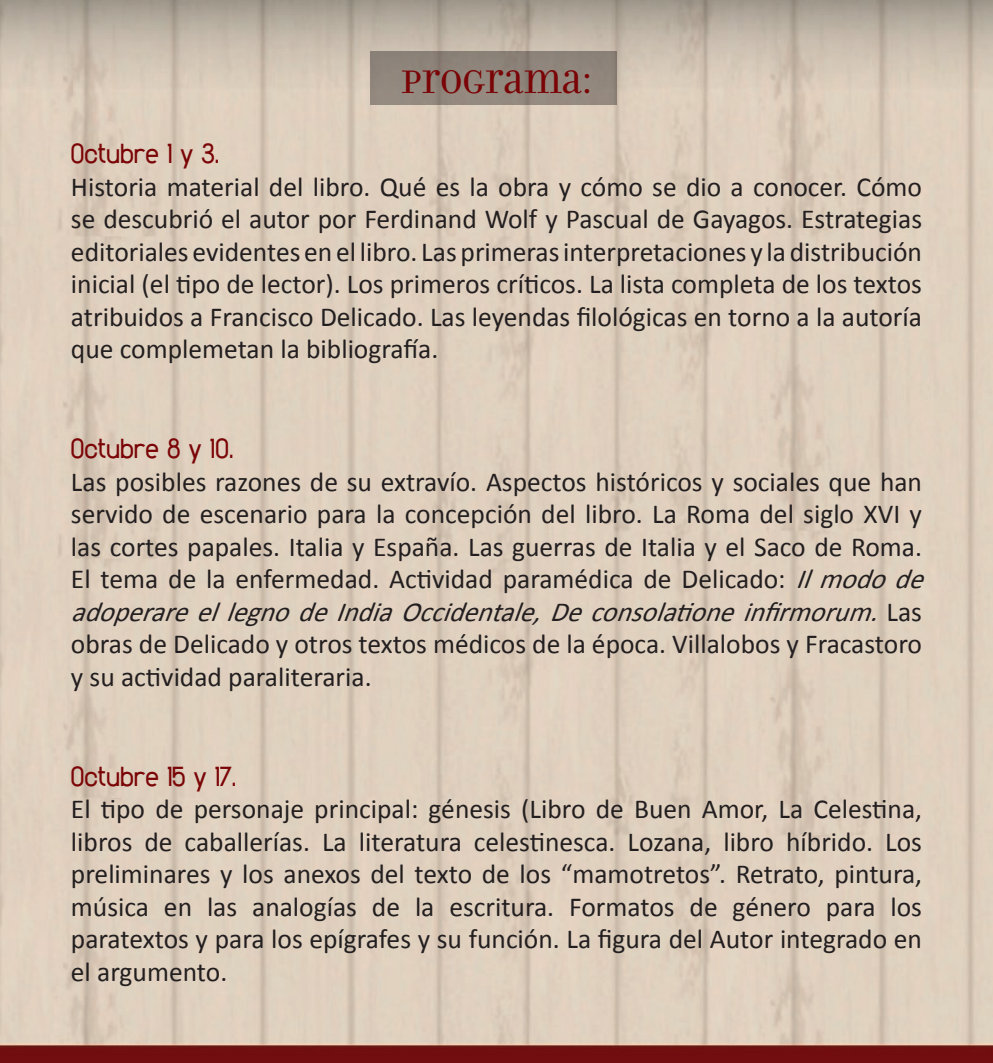
<style>
.page{position:relative;width:993px;height:1063px;background:#fff}
.page>*{position:absolute;margin:0;border:0;box-sizing:border-box;transform-origin:0 0}
.t1{font:35px "Filosofia Unicase OT";color:#7a0406}
.t2{font:27.5px/32.5px "Calibri";color:#231f20;text-align:justify}
.t3{font:27.5px "Amateur";color:#7a0406}
.s1{font-style:italic}
</style>
<div class="page">
<img style="left:0;top:0;width:992px;height:1063px">
<div style="left:370px;top:51px;width:247px;height:54px;background:#90867d"></div>
<p class="t1" style="left:400px;top:61px;width:193px">PROGRAMA:</p>
<p class="t3" style="left:71px;top:136px;width:149px">Octubre 1 y 3.</p>
<p class="t2" style="left:71px;top:171px;width:852px">Historia material del libro. Qué es la obra y cómo se dio a conocer. Cómo se descubrió el autor por Ferdinand Wolf y Pascual de Gayagos. Estrategias editoriales evidentes en el libro. Las primeras interpretaciones y la distribución inicial (el tipo de lector). Los primeros críticos. La lista completa de los textos atribuidos a Francisco Delicado. Las leyendas filológicas en torno a la autoría que complemetan la bibliografía.</p>
<p class="t3" style="left:71px;top:431px;width:164px">Octubre 8 y 10.</p>
<p class="t2" style="left:71px;top:466px;width:865px;text-align:left">Las posibles razones de su extravío. Aspectos históricos y sociales que han servido de escenario para la concepción del libro. La Roma del siglo XVI y las cortes papales. Italia y España. Las guerras de Italia y el Saco de Roma.<br>El tema de la enfermedad. Actividad paramédica de Delicado: <span class="s1">Ilmodode adoperareellegnodeIndiaOccidentale,Deconsolationeinfirmorum.</span>L a s obras de Delicado y otros textos médicos de la época. Villalobos y Fracastoro y su actividad paraliteraria.</p>
<p class="t3" style="left:71px;top:758px;width:166px">Octubre 15 y 17.</p>
<p class="t2" style="left:71px;top:793px;width:852px">El tipo de personaje principal: génesis (Libro de Buen Amor, La Celestina, libros de caballerías. La literatura celestinesca. Lozana, libro híbrido. Los preliminares y los anexos del texto de los “mamotretos”. Retrato, pintura, música en las analogías de la escritura. Formatos de género para los paratextos y para los epígrafes y su función. La figura del Autor integrado en el argumento.</p>
</div>
